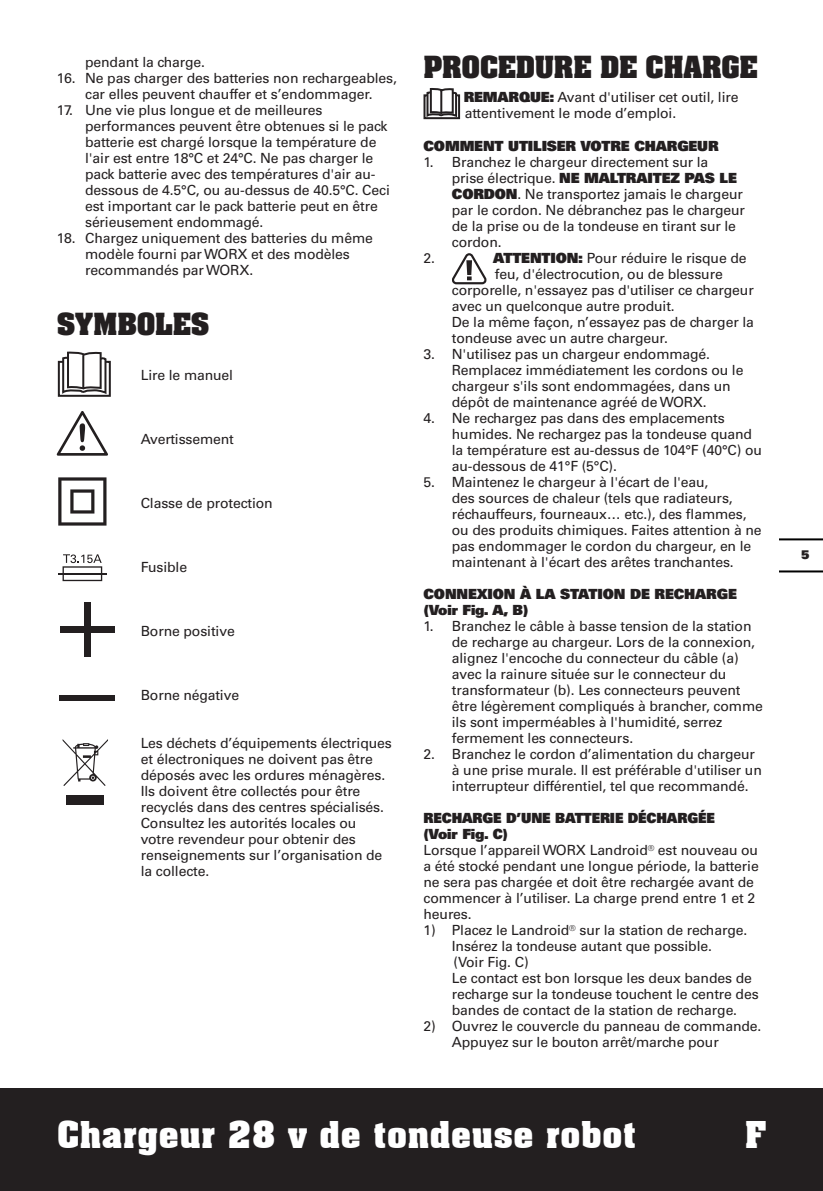
<style>
.page{position:relative;width:823px;height:1191px;background:#fff}
.page>*{position:absolute;margin:0;border:0;box-sizing:border-box;transform-origin:0 0}
.t1{font:700 36px "Aachen BT";color:#fff}
.t2{font:700 26px "Aachen";letter-spacing:-.01em;color:#231f20}
.t3{font:14px/16px "Univers";letter-spacing:-.01em;color:#231f20}
.t4{font:900 14px/16px "Univers";letter-spacing:-.01em;color:#231f20}
.t5{font:900 12px "Univers";color:#231f20}
.s1{font-weight:900}
.s2{font-weight:400}
</style>
<div class="page">
<div style="left:0;top:1089px;width:822px;height:102px;background:#231f20"></div>
<hr style="left:779px;top:570px;width:43px;height:2px;background:#000">
<hr style="left:779px;top:538px;width:43px;height:2px;background:#000">
<div style="left:423px;top:94px;width:37px;height:25px;border:2px solid #231f20"></div>
<svg style="left:424px;top:88px;width:34px;height:30px"></svg>
<hr style="left:440px;top:91px;width:2px;height:22px;background:#231f20">
<svg style="left:452px;top:253px;width:34px;height:31px"></svg>
<svg style="left:57px;top:411px;width:51px;height:45px"></svg>
<svg style="left:58px;top:477px;width:48px;height:48px"></svg>
<div style="left:58px;top:361px;width:53px;height:36px;border:2px solid #231f20"></div>
<svg style="left:60px;top:351px;width:47px;height:44px"></svg>
<hr style="left:82px;top:355px;width:2px;height:33px;background:#231f20">
<svg style="left:63px;top:739px;width:45px;height:47px"></svg>
<div style="left:66px;top:795px;width:38px;height:10px;background:#231f20"></div>
<div style="left:60px;top:626px;width:54px;height:7px;background:#231f20"></div>
<div style="left:84px;top:602px;width:6px;height:55px;background:#231f20"></div>
<div style="left:60px;top:695px;width:55px;height:5px;background:#231f20"></div>
<hr style="left:58px;top:573px;width:48px;height:1px;background:#231f20">
<svg style="left:62px;top:554px;width:40px;height:27px"></svg>
<p class="t3" style="left:85px;top:54px;width:121px">pendant la charge.</p>
<p class="t3" style="left:57px;top:70px;width:341px;text-align:center">16. Ne pas charger des batteries non rechargeables, car elles peuvent chauffer et s’endommager.</p>
<p class="t3" style="left:85px;top:102px;width:306px;text-indent:-28px">17. Une vie plus longue et de meilleures performances peuvent être obtenues si le pack batterie est chargé lorsque la température de l'air est entre 18°C et 24°C. Ne pas charger le pack batterie avec des températures d'air au&shy;dessous de 4.5°C, ou au-dessus de 40.5°C. Ceci est important car le pack batterie peut en être sérieusement endommagé.</p>
<p class="t3" style="left:85px;top:230px;width:289px;text-indent:-28px">18. Chargez uniquement des batteries du même modèle fourni par WORX et des modèles recommandés par WORX.</p>
<h2 class="t2" style="left:57px;top:305px;width:154px">SYMBOLES</h2>
<p class="t3" style="left:141px;top:367px;width:94px">Lire le manuel</p>
<p class="t3" style="left:141px;top:431px;width:95px">Avertissement</p>
<p class="t3" style="left:141px;top:495px;width:133px">Classe de protection</p>
<p class="t3" style="left:141px;top:559px;width:48px">Fusible</p>
<p class="t3" style="left:141px;top:623px;width:96px">Borne positive</p>
<p class="t3" style="left:141px;top:687px;width:100px">Borne négative</p>
<p class="t3" style="left:141px;top:735px;width:252px">Les déchets d’équipements électriques et électroniques ne doivent pas être déposés avec les ordures ménagères.<br>Ils doivent être collectés pour être recyclés dans des centres spécialisés.<br>Consultez les autorités locales ou votre revendeur pour obtenir des renseignements sur l’organisation de la collecte.</p>
<h2 class="t2" style="left:423px;top:48px;width:335px">PROCEDURE DE CHARGE</h2>
<p class="t3" style="left:463px;top:89px;width:276px"><span class="s1">REMARQUE:</span> Avant d'utiliser cet outil, lire attentivement le mode d’emploi.</p>
<p class="t4" style="left:423px;top:138px;width:296px">COMMENT UTILISER VOTRE CHARGEUR</p>
<p class="t3" style="left:423px;top:154px;width:286px">1. Branchez le chargeur directement sur la</p>
<p class="t4" style="left:451px;top:170px;width:286px"><span class="s2">prise électrique.</span> NE MALTRAITEZ PAS LE</p>
<p class="t3" style="left:451px;top:186px;width:292px"><span class="s1">CORDON</span>. Ne transportez jamais le chargeur</p>
<p class="t3" style="left:451px;top:202px;width:294px">par le cordon. Ne débranchez pas le chargeur</p>
<p class="t3" style="left:451px;top:218px;width:285px">de la prise ou de la tondeuse en tirant sur le</p>
<p class="t3" style="left:451px;top:234px;width:51px">cordon.</p>
<p class="t3" style="left:423px;top:250px;width:13px">2.</p>
<p class="t3" style="left:493px;top:250px;width:255px"><span class="s1">ATTENTION:</span> Pour réduire le risque de</p>
<p class="t3" style="left:494px;top:266px;width:229px">feu, d'électrocution, ou de blessure</p>
<p class="t3" style="left:451px;top:282px;width:303px">corporelle, n'essayez pas d'utiliser ce chargeur</p>
<p class="t3" style="left:451px;top:298px;width:224px">avec un quelconque autre produit.</p>
<p class="t3" style="left:451px;top:314px;width:303px">De la même façon, n’essayez pas de charger la</p>
<p class="t3" style="left:451px;top:330px;width:217px">tondeuse avec un autre chargeur.</p>
<p class="t3" style="left:451px;top:346px;width:293px;text-indent:-28px">3. N'utilisez pas un chargeur endommagé.<br>Remplacez immédiatement les cordons ou le chargeur s'ils sont endommagées, dans un dépôt de maintenance agréé de WORX.</p>
<p class="t3" style="left:451px;top:410px;width:311px;text-indent:-28px">4. Ne rechargez pas dans des emplacements humides. Ne rechargez pas la tondeuse quand la température est au-dessus de 104°F (40°C) ou au-dessous de 41°F (5°C).</p>
<p class="t3" style="left:451px;top:474px;width:311px;text-indent:-28px">5. Maintenez le chargeur à l'écart de l'eau,<br>des sources de chaleur (tels que radiateurs, réchauffeurs, fourneaux… etc.), des flammes, ou des produits chimiques. Faites attention à ne pas endommager le cordon du chargeur, en le maintenant à l'écart des arêtes tranchantes.</p>
<p class="t4" style="left:423px;top:586px;width:315px">CONNEXION À LA STATION DE RECHARGE (Voir Fig. A, B)</p>
<p class="t3" style="left:451px;top:618px;width:312px;text-indent:-28px">1. Branchez le câble à basse tension de la station de recharge au chargeur. Lors de la connexion, alignez l'encoche du connecteur du câble (a) avec la rainure située sur le connecteur du transformateur (b). Les connecteurs peuvent être légèrement compliqués à brancher, comme ils sont imperméables à l'humidité, serrez fermement les connecteurs.</p>
<p class="t3" style="left:451px;top:746px;width:311px;text-indent:-28px">2. Branchez le cordon d’alimentation du chargeur à une prise murale. Il est préférable d'utiliser un interrupteur différentiel, tel que recommandé.</p>
<p class="t3" style="left:423px;top:810px;width:336px"><span class="s1">RECHARGE D’UNE BATTERIE DÉCHARGÉE<br>(Voir Fig. C)<br></span>Lorsque l’appareil WORX Landroid<sup>®</sup> est nouveau ou a été stocké pendant une longue période, la batterie ne sera pas chargée et doit être rechargée avant de commencer à l’utiliser. La charge prend entre 1 et 2 heures.</p>
<p class="t3" style="left:451px;top:922px;width:308px;text-indent:-28px">1) Placez le Landroid<sup>®</sup> sur la station de recharge.<br>Insérez la tondeuse autant que possible.<br>(Voir Fig. C)<br>Le contact est bon lorsque les deux bandes de recharge sur la tondeuse touchent le centre des bandes de contact de la station de recharge.</p>
<p class="t3" style="left:451px;top:1018px;width:311px;text-indent:-28px">2) Ouvrez le couvercle du panneau de commande.<br>Appuyez sur le bouton arrêt/marche pour</p>
<h1 class="t1" style="left:57px;top:1112px;width:581px">Chargeur 28 v de tondeuse robot</h1>
<h1 class="t1" style="left:744px;top:1112px;width:23px">F</h1>
<p class="t5" style="left:800px;top:546px;width:10px">5</p>
</div>
